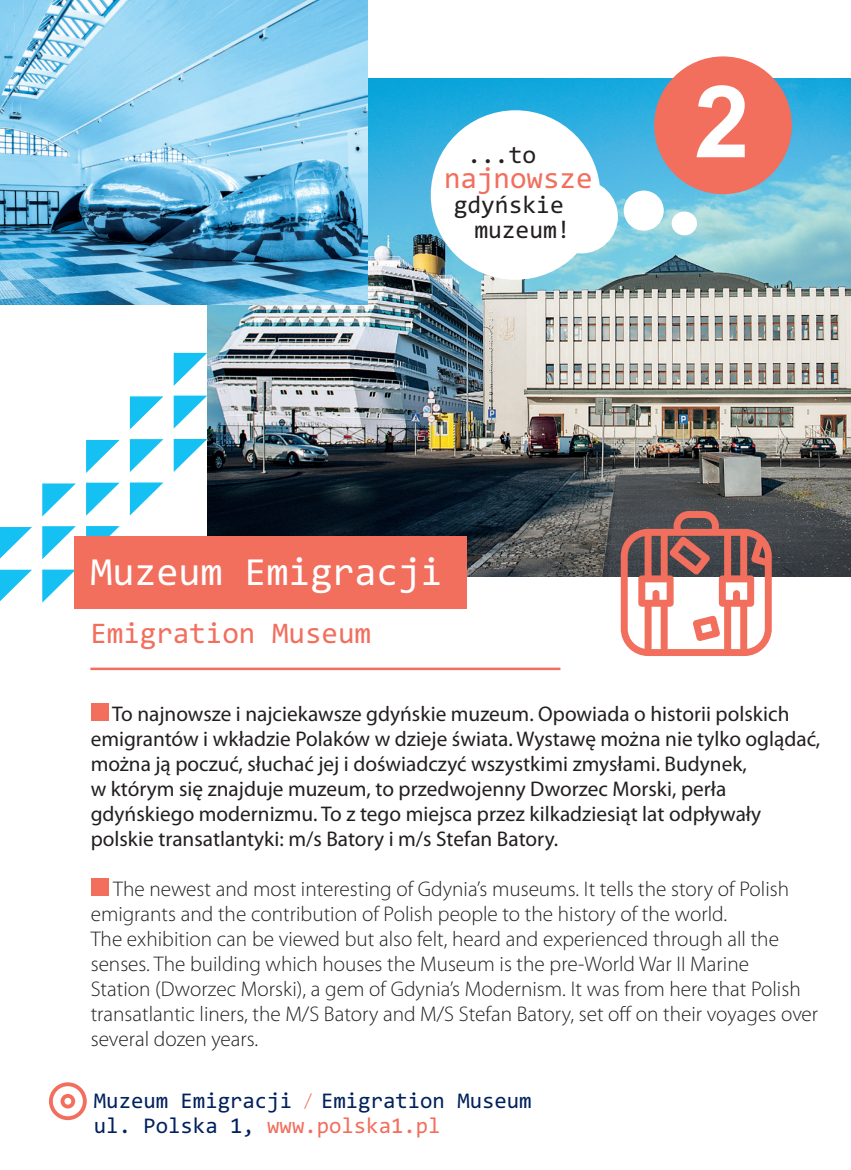
<style>
.page{position:relative;width:851px;height:1170px;background:#fff}
.page>*{position:absolute;margin:0;border:0;box-sizing:border-box;transform-origin:0 0}
.t1{font:700 100px "Arial";color:#fff}
.t2{font:40px "Consolas";color:#fff}
.t3{font:30px "Consolas";color:#f26e5d}
.t4{font:25px/25px "Consolas";color:#231f20;text-align:right}
.t5{font:22.5px/25px "Consolas";color:#00215d}
.t6{font:300 21.25px/25px "Myriad Pro";color:#231f20}
.t7{font:21.25px/25px "Myriad Pro";color:#231f20}
.s1{font-family:"Myriad Pro";font-weight:300;font-size:21.25px;color:#f26e5d}
.s2{color:#f26e5d}
</style>
<div class="page">
<svg style="left:174px;top:439px;width:33px;height:33px"></svg>
<svg style="left:130px;top:482px;width:33px;height:33px"></svg>
<svg style="left:86px;top:526px;width:34px;height:10px"></svg>
<svg style="left:42px;top:569px;width:32px;height:33px"></svg>
<svg style="left:174px;top:395px;width:33px;height:33px"></svg>
<svg style="left:130px;top:439px;width:33px;height:33px"></svg>
<svg style="left:86px;top:482px;width:34px;height:33px"></svg>
<svg style="left:42px;top:526px;width:34px;height:33px"></svg>
<svg style="left:0;top:569px;width:32px;height:32px"></svg>
<svg style="left:174px;top:353px;width:33px;height:33px"></svg>
<svg style="left:130px;top:396px;width:33px;height:33px"></svg>
<svg style="left:86px;top:440px;width:34px;height:33px"></svg>
<svg style="left:42px;top:483px;width:34px;height:33px"></svg>
<svg style="left:0;top:527px;width:32px;height:32px"></svg>
<div style="left:91px;top:703px;width:17px;height:18px;background:#f26e5d"></div>
<div style="left:91px;top:878px;width:17px;height:18px;background:#f26e5d"></div>
<hr style="left:90px;top:667px;width:470px;height:3px;background:#f26e5d">
<img style="left:208px;top:79px;width:642px;height:497px">
<div style="left:654px;top:56px;width:137px;height:138px;background:#f26e5d;border-radius:50%"></div>
<img style="left:0;top:0;width:367px;height:304px">
<div style="left:74px;top:536px;width:392px;height:72px;background:#f26e5d"></div>
<svg style="left:620px;top:511px;width:151px;height:145px"></svg>
<svg style="left:49px;top:1082px;width:38px;height:37px"></svg>
<div style="left:430px;top:110px;width:170px;height:170px;background:#fff;border-radius:50%"></div>
<div style="left:544px;top:180px;width:74px;height:73px;background:#fff;border-radius:50%"></div>
<div style="left:623px;top:190px;width:40px;height:40px;background:#fff;border-radius:50%"></div>
<div style="left:671px;top:211px;width:26px;height:24px;background:#fff;border-radius:50%"></div>
<p class="t4" style="left:467px;top:145px;width:70px">...to</p>
<h3 class="t3" style="left:444px;top:166px;width:150px">najnowsze</h3>
<p class="t4" style="left:453px;top:195px;width:118px">gdyńskie muzeum!</p>
<h1 class="t1" style="left:694px;top:84px;width:57px">2</h1>
<h2 class="t2" style="left:90px;top:555px;width:354px">Muzeum Emigracji</h2>
<h3 class="t3" style="left:90px;top:620px;width:282px">Emigration Museum</h3>
<p class="t7" style="left:91px;top:703px;width:730px;text-indent:21px">To najnowsze i najciekawsze gdyńskie muzeum. Opowiada o historii polskich emigrantów i wkładzie Polaków w dzieje świata. Wystawę można nie tylko oglądać, można ją poczuć, słuchać jej i doświadczyć wszystkimi zmysłami. Budynek,<br>w którym się znajduje muzeum, to przedwojenny Dworzec Morski, perła gdyńskiego modernizmu. To z tego miejsca przez kilkadziesiąt lat odpływały polskie transatlantyki: m/s Batory i m/s Stefan Batory.</p>
<p class="t6" style="left:91px;top:878px;width:728px;text-indent:22px">The newest and most interesting of Gdynia’s museums. It tells the story of Polish emigrants and the contribution of Polish people to the history of the world.<br>The exhibition can be viewed but also felt, heard and experienced through all the senses. The building which houses the Museum is the pre-World War II Marine<br>Station (Dworzec Morski), a gem of Gdynia’s Modernism. It was from here that Polish transatlantic liners, the M/S Batory and M/S Stefan Batory, set off on their voyages over several dozen years.</p>
<p class="t5" style="left:94px;top:1089px;width:439px">Muzeum Emigracji <span class="s1">/</span> Emigration Museum ul. Polska 1, <span class="s2">www.polska1.pl</span></p>
</div>
